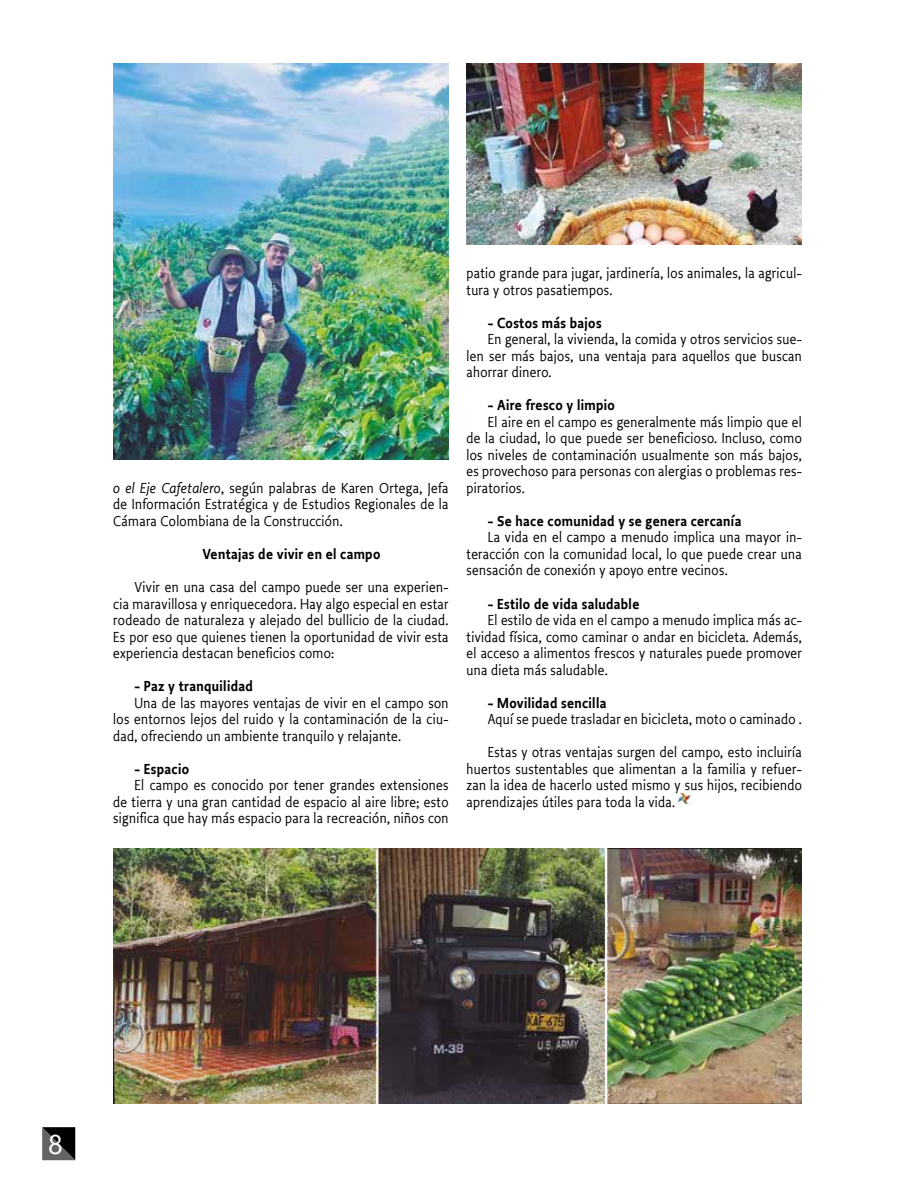
<style>
.page{position:relative;width:915px;height:1191px;background:#fff}
.page>*{position:absolute;margin:0;border:0;box-sizing:border-box;transform-origin:0 0}
.t1{font:27px "Segoe UI";color:#fff}
.t2{font:15px/16.5px "Productus";letter-spacing:.025em;color:#000;text-align:justify}
.t3{font:600 15px "Productus";letter-spacing:.025em;color:#000}
.s1{font-style:italic}
</style>
<div class="page">
<img style="left:677px;top:792px;width:14px;height:12px">
<img style="left:113px;top:64px;width:335px;height:396px">
<img style="left:113px;top:848px;width:688px;height:255px">
<img style="left:466px;top:64px;width:335px;height:181px">
<svg style="left:42px;top:1127px;width:33px;height:33px"></svg>
<p class="t2" style="left:113px;top:480px;width:336px"><span class="s1">o el Eje Cafetalero</span>, según palabras de Karen Ortega, Jefa de Información Estratégica y de Estudios Regionales de la Cámara Colombiana de la Construcción.</p>
<p class="t3" style="left:202px;top:544px;width:179px">Ventajas de vivir en el campo</p>
<p class="t2" style="left:113px;top:579px;width:336px;text-indent:21px">Vivir en una casa del campo puede ser una experien&shy;cia maravillosa y enriquecedora. Hay algo especial en estar rodeado de naturaleza y alejado del bullicio de la ciudad.<br>Es por eso que quienes tienen la oportunidad de vivir esta experiencia destacan beneficios como:</p>
<p class="t3" style="left:134px;top:676px;width:120px">- Paz y tranquilidad</p>
<p class="t2" style="left:113px;top:694px;width:336px;text-indent:21px">Una de las mayores ventajas de vivir en el campo son los entornos lejos del ruido y la contaminación de la ciu&shy;dad, ofreciendo un ambiente tranquilo y relajante.</p>
<p class="t3" style="left:134px;top:759px;width:56px">- Espacio</p>
<p class="t2" style="left:113px;top:777px;width:336px;text-indent:21px">El campo es conocido por tener grandes extensiones de tierra y una gran cantidad de espacio al aire libre; esto significa que hay más espacio para la recreación, niños con</p>
<p class="t2" style="left:466px;top:265px;width:336px">patio grande para jugar, jardinería, los animales, la agricul&shy;tura y otros pasatiempos.</p>
<p class="t3" style="left:487px;top:313px;width:115px">- Costos más bajos</p>
<p class="t2" style="left:466px;top:331px;width:336px;text-indent:21px">En general, la vivienda, la comida y otros servicios sue&shy;len ser más bajos, una ventaja para aquellos que buscan ahorrar dinero.</p>
<p class="t3" style="left:487px;top:396px;width:129px">- Aire fresco y limpio</p>
<p class="t2" style="left:466px;top:414px;width:336px;text-indent:21px">El aire en el campo es generalmente más limpio que el de la ciudad, lo que puede ser beneficioso. Incluso, como los niveles de contaminación usualmente son más bajos, es provechoso para personas con alergias o problemas res&shy;piratorios.</p>
<p class="t3" style="left:487px;top:511px;width:255px">- Se hace comunidad y se genera cercanía</p>
<p class="t2" style="left:466px;top:529px;width:336px;text-indent:21px">La vida en el campo a menudo implica una mayor in&shy;teracción con la comunidad local, lo que puede crear una sensación de conexión y apoyo entre vecinos.</p>
<p class="t3" style="left:487px;top:594px;width:153px">- Estilo de vida saludable</p>
<p class="t2" style="left:466px;top:612px;width:336px;text-indent:21px">El estilo de vida en el campo a menudo implica más ac&shy;tividad física, como caminar o andar en bicicleta. Además, el acceso a alimentos frescos y naturales puede promover una dieta más saludable.</p>
<p class="t3" style="left:487px;top:693px;width:120px">- Movilidad sencilla</p>
<p class="t2" style="left:487px;top:711px;width:315px">Aquí se puede trasladar en bicicleta, moto o caminado .</p>
<p class="t2" style="left:466px;top:744px;width:336px;text-indent:21px">Estas y otras ventajas surgen del campo, esto incluiría huertos sustentables que alimentan a la familia y refuer&shy;zan la idea de hacerlo usted mismo y sus hijos, recibiendo aprendizajes útiles para toda la vida.</p>
<h1 class="t1" style="left:48px;top:1118px;width:16px">8</h1>
</div>
